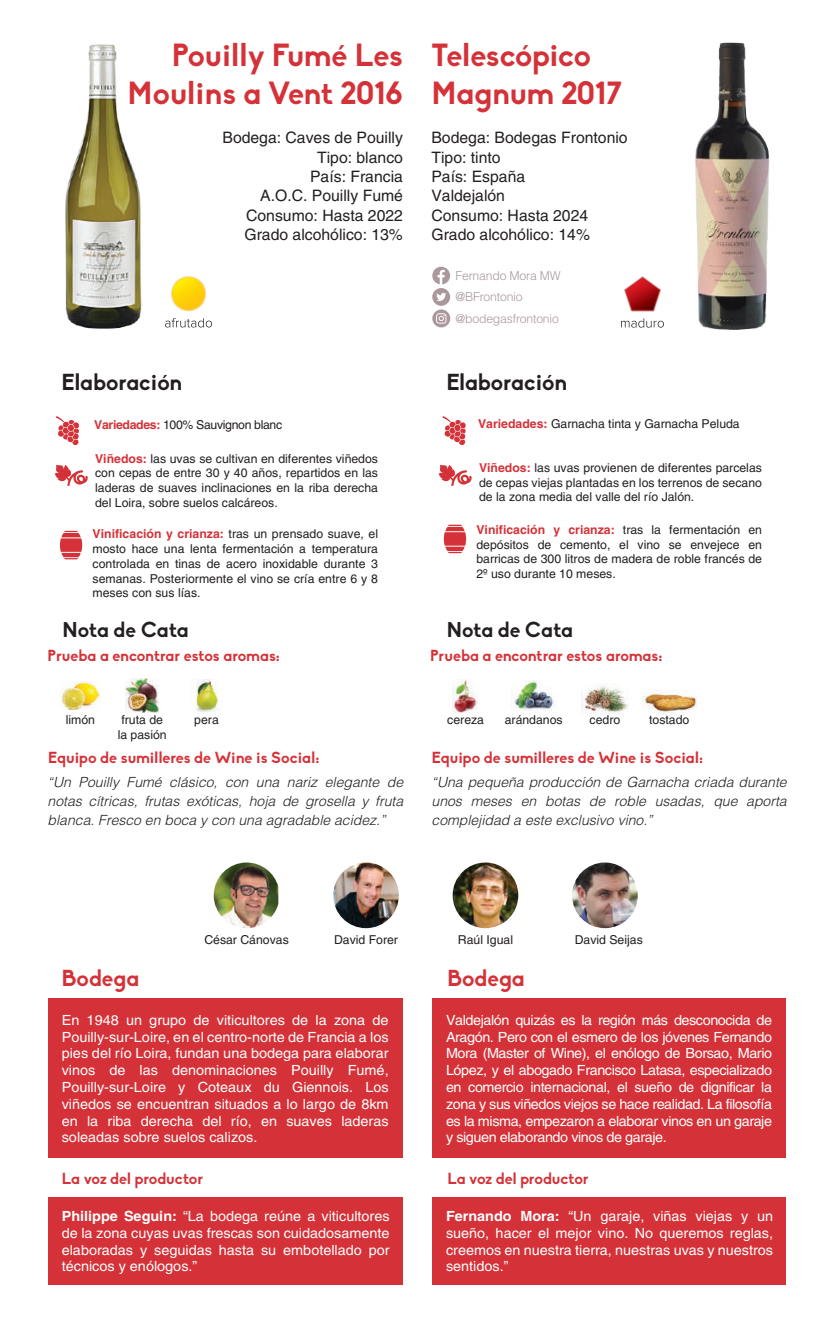
<style>
.page{position:relative;width:834px;height:1330px;background:#fff}
.page>*{position:absolute;margin:0;border:0;box-sizing:border-box;transform-origin:0 0}
.t1{font:700 31.5px/37.8px "Biko";color:#d43238}
.t2{font:700 22.75px "Biko";color:#231f20}
.t3{font:700 22.75px "Biko";color:#d43238}
.t4{font:700 21px "Biko";letter-spacing:-.01em;color:#231f20}
.t5{font:15.75px/19.2px "Helvetica LT Std";color:#231f20}
.t6{font:700 15.75px "Biko";color:#d43238}
.t7{font:14px/16.8px "Helvetica LT Std";color:#fff;text-align:justify}
.t8{font:italic 300 14px/19.2px "Helvetica LT Std";color:#231f20;text-align:justify}
.t9{font:12.25px/14.7px "Helvetica LT Std";color:#231f20;text-align:justify}
.t10{font:300 12.25px/21.3px "Helvetica LT Std";letter-spacing:-.015em;color:#ab989d}
.t11{font:12.25px "Helvetica LT Std";letter-spacing:-.025em;color:#231f20}
.s1{font-weight:700;color:#d43238}
.s2{font-weight:700}
</style>
<div class="page">
<img style="left:452px;top:680px;width:25px;height:32px">
<img style="left:511px;top:680px;width:44px;height:31px">
<img style="left:126px;top:679px;width:32px;height:33px">
<img style="left:581px;top:685px;width:47px;height:29px">
<img style="left:642px;top:690px;width:54px;height:23px">
<img style="left:191px;top:679px;width:27px;height:32px">
<img style="left:61px;top:681px;width:39px;height:28px">
<img style="left:214px;top:862px;width:64px;height:66px">
<img style="left:333px;top:862px;width:66px;height:66px;border-radius:33px">
<img style="left:452px;top:862px;width:66px;height:66px;border-radius:33px">
<img style="left:572px;top:862px;width:65px;height:66px;border-radius:33px">
<svg style="left:432px;top:267px;width:18px;height:60px"></svg>
<svg style="left:165px;top:318px;width:47px;height:9px"></svg>
<svg style="left:171px;top:276px;width:35px;height:35px"></svg>
<svg style="left:621px;top:318px;width:42px;height:9px"></svg>
<svg style="left:624px;top:276px;width:37px;height:36px"></svg>
<svg style="left:60px;top:531px;width:22px;height:28px"></svg>
<svg style="left:55px;top:465px;width:33px;height:21px"></svg>
<svg style="left:444px;top:524px;width:22px;height:29px"></svg>
<svg style="left:442px;top:416px;width:24px;height:29px"></svg>
<svg style="left:56px;top:416px;width:23px;height:29px"></svg>
<svg style="left:438px;top:465px;width:34px;height:21px"></svg>
<div style="left:48px;top:998px;width:354px;height:159px;background:#d43238"></div>
<div style="left:48px;top:1197px;width:354px;height:87px;background:#d43238"></div>
<div style="left:432px;top:998px;width:353px;height:159px;background:#d43238"></div>
<div style="left:432px;top:1197px;width:353px;height:87px;background:#d43238"></div>
<img style="left:695px;top:42px;width:75px;height:287px">
<img style="left:65px;top:44px;width:77px;height:285px">
<h1 class="t1" style="left:127px;top:36px;width:277px;text-align:right">Pouilly Fumé Les<br>Moulins a Vent 2016</h1>
<p class="t5" style="left:222px;top:128px;width:182px;text-align:right">Bodega: Caves de Pouilly<br>Tipo: blanco<br>País: Francia<br>A.O.C. Pouilly Fumé<br>Consumo: Hasta 2022<br>Grado alcohólico: 13%</p>
<h1 class="t1" style="left:431px;top:36px;width:192px">Telescópico<br>Magnum 2017</h1>
<p class="t5" style="left:431px;top:128px;width:198px">Bodega: Bodegas Frontonio<br>Tipo: tinto<br>País: España<br>Valdejalón<br>Consumo: Hasta 2024<br>Grado alcohólico: 14%</p>
<p class="t10" style="left:455px;top:264px;width:107px">Fernando Mora MW @BFrontonio @bodegasfrontonio</p>
<h2 class="t2" style="left:61px;top:368px;width:122px">Elaboración</h2>
<h2 class="t2" style="left:446px;top:368px;width:122px">Elaboración</h2>
<p class="t11" style="left:94px;top:417px;width:189px"><span class="s1">Variedades:</span> 100% Sauvignon blanc</p>
<p class="t9" style="left:478px;top:416px;width:263px"><span class="s1">Variedades:</span> Garnacha tinta y Garnacha Peluda</p>
<p class="t9" style="left:95px;top:451px;width:284px"><span class="s1">Viñedos:</span> las uvas se cultivan en diferentes viñedos con cepas de entre 30 y 40 años, repartidos en las laderas de suaves inclinaciones en la riba derecha del Loira, sobre suelos calcáreos.</p>
<p class="t9" style="left:479px;top:460px;width:284px"><span class="s1">Viñedos:</span> las uvas provienen de diferentes parcelas de cepas viejas plantadas en los terrenos de secano de la zona media del valle del río Jalón.</p>
<p class="t9" style="left:92px;top:527px;width:287px"><span class="s1">Vinificación y crianza:</span> tras un prensado suave, el mosto hace una lenta fermentación a temperatura controlada en tinas de acero inoxidable durante 3 semanas. Posteriormente el vino se cría entre 6 y 8 meses con sus lías.</p>
<p class="t9" style="left:476px;top:522px;width:287px"><span class="s1">Vinificación y crianza:</span> tras la fermentación en depósitos de cemento, el vino se envejece en barricas de 300 litros de madera de roble francés de 2º uso durante 10 meses.</p>
<h3 class="t4" style="left:62px;top:617px;width:128px">Nota de Cata</h3>
<h3 class="t4" style="left:446px;top:617px;width:128px">Nota de Cata</h3>
<p class="t6" style="left:48px;top:646px;width:234px">Prueba a encontrar estos aromas:</p>
<p class="t6" style="left:430px;top:646px;width:234px">Prueba a encontrar estos aromas:</p>
<p class="t9" style="left:66px;top:712px;width:31px">limón</p>
<p class="t9" style="left:194px;top:712px;width:26px">pera</p>
<p class="t9" style="left:118px;top:712px;width:51px;text-align:center">fruta de la pasión</p>
<p class="t9" style="left:447px;top:712px;width:38px">cereza</p>
<p class="t9" style="left:504px;top:712px;width:59px">arándanos</p>
<p class="t9" style="left:589px;top:712px;width:32px">cedro</p>
<p class="t9" style="left:649px;top:712px;width:42px">tostado</p>
<p class="t6" style="left:48px;top:748px;width:273px">Equipo de sumilleres de Wine is Social:</p>
<p class="t8" style="left:48px;top:772px;width:357px">“Un Pouilly Fumé clásico, con una nariz elegante de notas cítricas, frutas exóticas, hoja de grosella y fruta blanca. Fresco en boca y con una agradable acidez.”</p>
<p class="t6" style="left:431px;top:748px;width:273px">Equipo de sumilleres de Wine is Social:</p>
<p class="t8" style="left:431px;top:772px;width:356px">“Una pequeña producción de Garnacha criada durante unos meses en botas de roble usadas, que aporta complejidad a este exclusivo vino.”</p>
<h2 class="t3" style="left:62px;top:964px;width:79px">Bodega</h2>
<p class="t9" style="left:204px;top:932px;width:86px">César Cánovas</p>
<p class="t9" style="left:334px;top:932px;width:65px">David Forer</p>
<p class="t9" style="left:458px;top:932px;width:57px">Raúl Igual</p>
<p class="t9" style="left:574px;top:932px;width:70px">David Seijas</p>
<h2 class="t3" style="left:447px;top:964px;width:79px">Bodega</h2>
<p class="t7" style="left:62px;top:1011px;width:328px">En 1948 un grupo de viticultores de la zona de Pouilly-sur-Loire, en el centro-norte de Francia a los pies del río Loira, fundan una bodega para elaborar vinos de las denominaciones Pouilly Fumé, Pouilly-sur-Loire y Coteaux du Giennois. Los viñedos se encuentran situados a lo largo de 8km en la riba derecha del río, en suaves laderas soleadas sobre suelos calizos.</p>
<p class="t6" style="left:62px;top:1168px;width:143px">La voz del productor</p>
<p class="t7" style="left:62px;top:1207px;width:329px"><span class="s2">Philippe Seguin:</span> “La bodega reúne a viticultores de la zona cuyas uvas frescas son cuidadosamente elaboradas y seguidas hasta su embotellado por técnicos y enólogos.”</p>
<p class="t7" style="left:446px;top:1011px;width:327px">Valdejalón quizás es la región más desconocida de Aragón. Pero con el esmero de los jóvenes Fernando Mora (Master of Wine), el enólogo de Borsao, Mario López, y el abogado Francisco Latasa, especializado en comercio internacional, el sueño de dignificar la zona y sus viñedos viejos se hace realidad. La filosofía es la misma, empezaron a elaborar vinos en un garaje y siguen elaborando vinos de garaje.</p>
<p class="t6" style="left:447px;top:1168px;width:143px">La voz del productor</p>
<p class="t7" style="left:446px;top:1207px;width:328px"><span class="s2">Fernando Mora:</span> “Un garaje, viñas viejas y un sueño, hacer el mejor vino. No queremos reglas, creemos en nuestra tierra, nuestras uvas y nuestros sentidos.”</p>
</div>
